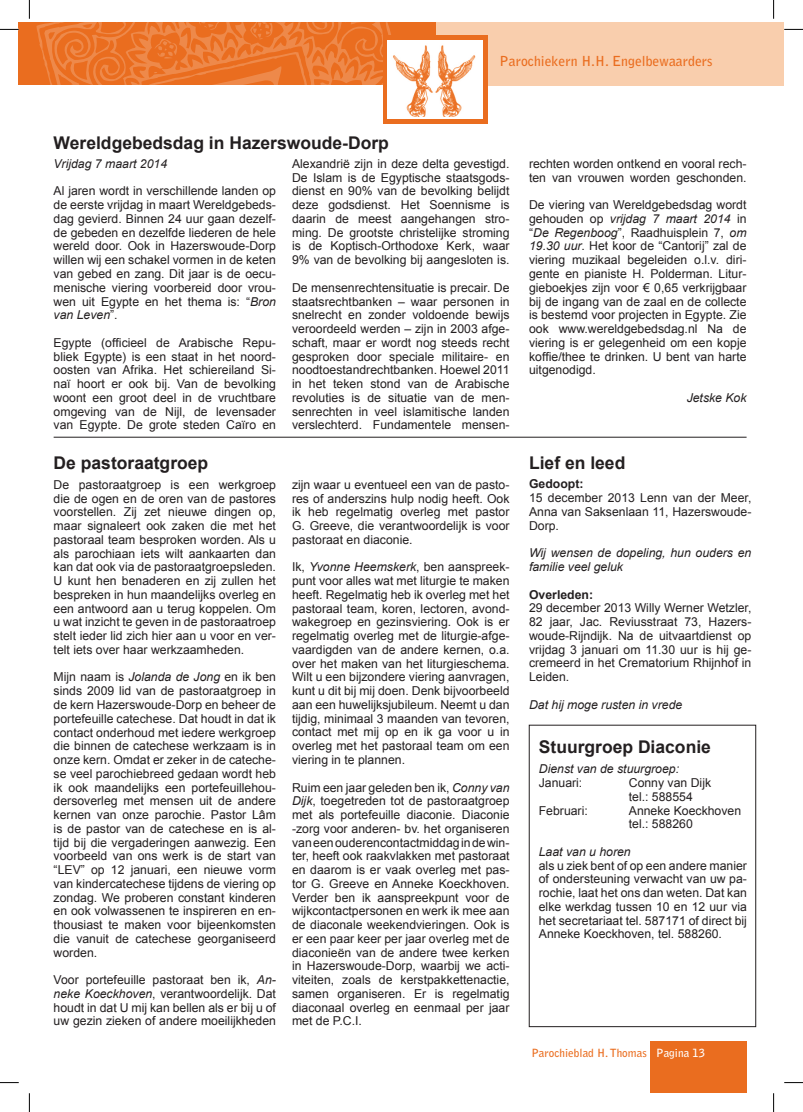
<style>
.page{position:relative;width:803px;height:1112px;background:#fff}
.page>*{position:absolute;margin:0;border:0;box-sizing:border-box;transform-origin:0 0}
.t1{font:700 17.5px "Arial";color:#231f20}
.t2{font:700 13.75px "Bell Gothic Std";color:#ea6d1f}
.t3{font:12.25px/13.8px "Arial";color:#231f20;text-align:justify}
.t4{font:italic 12.25px/13.8px "Arial";color:#231f20}
.t5{font:700 12.25px "Arial";color:#231f20}
.t6{font:700 11.25px "Bell Gothic Std";color:#ea6d1f}
.s1{font-style:italic}
.s2{color:#fff}
</style>
<div class="page">
<div style="left:436px;top:22px;width:348px;height:63px;background:#f9cead"></div>
<div style="left:19px;top:22px;width:417px;height:63px;background:#ea6d1f"></div>
<svg style="left:36px;top:22px;width:355px;height:63px"></svg>
<div style="left:383px;top:35px;width:105px;height:88px;background:#ea6d1f"></div>
<div style="left:387px;top:40px;width:96px;height:78px;background:#fff"></div>
<img style="left:393px;top:45px;width:83px;height:71px">
<div style="left:651px;top:1041px;width:96px;height:51px;background:#ea6d1f"></div>
<hr style="left:54px;top:437px;width:692px;height:1px;background:#231f20">
<div style="left:529px;top:724px;width:227px;height:302px;border:1px solid #231f20"></div>
<svg style="left:0;top:29px;width:19px;height:1px"></svg>
<svg style="left:784px;top:29px;width:19px;height:1px"></svg>
<svg style="left:0;top:1082px;width:19px;height:1px"></svg>
<svg style="left:784px;top:1082px;width:19px;height:1px"></svg>
<svg style="left:29px;top:0;width:1px;height:19px"></svg>
<svg style="left:29px;top:1093px;width:1px;height:18px"></svg>
<svg style="left:773px;top:0;width:1px;height:19px"></svg>
<svg style="left:773px;top:1093px;width:1px;height:18px"></svg>
<h1 class="t1" style="left:54px;top:130px;width:337px">Wereldgebedsdag in Hazerswoude-Dorp</h1>
<p class="t2" style="left:500px;top:53px;width:214px">Parochiekern H.H. Engelbewaarders</p>
<p class="t4" style="left:54px;top:157px;width:115px">Vrijdag 7 maart 2014</p>
<p class="t3" style="left:54px;top:184px;width:224px">Al jaren wordt in verschillende landen op de eerste vrijdag in maart Wereldgebeds&shy;dag gevierd. Binnen 24 uur gaan dezelf&shy;de gebeden en dezelfde liederen de hele wereld door. Ook in Hazerswoude-Dorp willen wij een schakel vormen in de keten van gebed en zang. Dit jaar is de oecu&shy;menische viering voorbereid door vrou&shy;wen uit Egypte en het thema is: “<span class="s1">Bron van Leven</span>”.</p>
<p class="t3" style="left:54px;top:335px;width:224px">Egypte (officieel de Arabische Repu&shy;bliek Egypte) is een staat in het noord&shy;oosten van Afrika. Het schiereiland Si&shy;naï hoort er ook bij. Van de bevolking woont een groot deel in de vruchtbare omgeving van de Nijl, de levensader van Egypte. De grote steden Caïro en</p>
<p class="t3" style="left:292px;top:157px;width:219px">Alexandrië zijn in deze delta gevestigd.<br>De Islam is de Egyptische staatsgods&shy;dienst en 90% van de bevolking belijdt deze godsdienst. Het Soennisme is daarin de meest aangehangen stro&shy;ming. De grootste christelijke stroming is de Koptisch-Orthodoxe Kerk, waar 9% van de bevolking bij aangesloten is.</p>
<p class="t3" style="left:292px;top:280px;width:219px">De mensenrechtensituatie is precair. De staatsrechtbanken – waar personen in snelrecht en zonder voldoende bewijs veroordeeld werden – zijn in 2003 afge&shy;schaft, maar er wordt nog steeds recht gesproken door speciale militaire- en noodtoestandrechtbanken. Hoewel 2011 in het teken stond van de Arabische revoluties is de situatie van de men&shy;senrechten in veel islamitische landen verslechterd. Fundamentele mensen-</p>
<p class="t3" style="left:529px;top:157px;width:219px">rechten worden ontkend en vooral rech&shy;ten van vrouwen worden geschonden.</p>
<p class="t3" style="left:529px;top:198px;width:219px">De viering van Wereldgebedsdag wordt gehouden op <span class="s1">vrijdag 7 maart 2014</span> in “<span class="s1">De Regenboog</span>”, Raadhuisplein 7, <span class="s1">om 19.30 uur</span>. Het koor de “Cantorij” zal de viering muzikaal begeleiden o.l.v. diri&shy;gente en pianiste H. Polderman. Litur&shy;gieboekjes zijn voor € 0,65 verkrijgbaar bij de ingang van de zaal en de collecte is bestemd voor projecten in Egypte. Zie ook www.wereldgebedsdag.nl Na de viering is er gelegenheid om een kopje koffie/thee te drinken. U bent van harte uitgenodigd.</p>
<p class="t4" style="left:687px;top:390px;width:61px">Jetske Kok</p>
<h1 class="t1" style="left:54px;top:451px;width:156px">De pastoraatgroep</h1>
<h1 class="t1" style="left:529px;top:451px;width:98px">Lief en leed</h1>
<p class="t3" style="left:54px;top:477px;width:224px">De pastoraatgroep is een werkgroep die de ogen en de oren van de pastores voorstellen. Zij zet nieuwe dingen op, maar signaleert ook zaken die met het pastoraal team besproken worden. Als u als parochiaan iets wilt aankaarten dan kan dat ook via de pastoraatgroepsleden.<br>U kunt hen benaderen en zij zullen het bespreken in hun maandelijks overleg en een antwoord aan u terug koppelen. Om u wat inzicht te geven in de pastoraatroep stelt ieder lid zich hier aan u voor en ver&shy;telt iets over haar werkzaamheden.</p>
<p class="t3" style="left:54px;top:670px;width:224px">Mijn naam is <span class="s1">Jolanda de Jong</span> en ik ben sinds 2009 lid van de pastoraatgroep in de kern Hazerswoude-Dorp en beheer de portefeuille catechese. Dat houdt in dat ik contact onderhoud met iedere werkgroep die binnen de catechese werkzaam is in onze kern. Omdat er zeker in de cateche&shy;se veel parochiebreed gedaan wordt heb ik ook maandelijks een portefeuillehou&shy;dersoverleg met mensen uit de andere kernen van onze parochie. Pastor Lâm is de pastor van de catechese en is al&shy;tijd bij die vergaderingen aanwezig. Een voorbeeld van ons werk is de start van “LEV” op 12 januari, een nieuwe vorm van kindercatechese tijdens de viering op zondag. We proberen constant kinderen en ook volwassenen te inspireren en en&shy;thousiast te maken voor bijeenkomsten die vanuit de catechese georganiseerd worden.</p>
<p class="t3" style="left:54px;top:972px;width:224px">Voor portefeuille pastoraat ben ik, <span class="s1">An&shy;neke Koeckhoven</span>, verantwoordelijk. Dat houdt in dat U mij kan bellen als er bij u of uw gezin zieken of andere moeilijkheden</p>
<p class="t3" style="left:292px;top:477px;width:219px">zijn waar u eventueel een van de pasto&shy;res of anderszins hulp nodig heeft. Ook ik heb regelmatig overleg met pastor G. Greeve, die verantwoordelijk is voor pastoraat en diaconie.</p>
<p class="t3" style="left:292px;top:560px;width:219px">Ik, <span class="s1">Yvonne Heemskerk</span>, ben aanspreek&shy;punt voor alles wat met liturgie te maken heeft. Regelmatig heb ik overleg met het pastoraal team, koren, lectoren, avond&shy;wakegroep en gezinsviering. Ook is er regelmatig overleg met de liturgie-afge&shy;vaardigden van de andere kernen, o.a. over het maken van het liturgieschema.<br>Wilt u een bijzondere viering aanvragen, kunt u dit bij mij doen. Denk bijvoorbeeld aan een huwelijksjubileum. Neemt u dan tijdig, minimaal 3 maanden van tevoren, contact met mij op en ik ga voor u in overleg met het pastoraal team om een viering in te plannen.</p>
<p class="t3" style="left:292px;top:780px;width:219px">Ruim een jaar geleden ben ik, <span class="s1">Conny van Dijk</span>, toegetreden tot de pastoraatgroep met als portefeuille diaconie. Diaconie -zorg voor anderen- bv. het organiseren van een ouderencontactmiddag in de win&shy;ter, heeft ook raakvlakken met pastoraat en daarom is er vaak overleg met pas&shy;tor G. Greeve en Anneke Koeckhoven.<br>Verder ben ik aanspreekpunt voor de wijkcontactpersonen en werk ik mee aan de diaconale weekendvieringen. Ook is er een paar keer per jaar overleg met de diaconieën van de andere twee kerken in Hazerswoude-Dorp, waarbij we acti&shy;viteiten, zoals de kerstpakkettenactie, samen organiseren. Er is regelmatig diaconaal overleg en eenmaal per jaar met de P.C.I.</p>
<p class="t5" style="left:529px;top:475px;width:56px">Gedoopt:</p>
<p class="t3" style="left:529px;top:491px;width:224px">15 december 2013 Lenn van der Meer, Anna van Saksenlaan 11, Hazerswoude-Dorp.</p>
<p class="t4" style="left:529px;top:546px;width:224px">Wij wensen de dopeling, hun ouders en familie veel geluk</p>
<p class="t5" style="left:529px;top:585px;width:65px">Overleden:</p>
<p class="t3" style="left:529px;top:601px;width:224px">29 december 2013 Willy Werner Wetzler, 82 jaar, Jac. Reviusstraat 73, Hazers&shy;woude-Rijndijk. Na de uitvaartdienst op vrijdag 3 januari om 11.30 uur is hij ge&shy;cremeerd in het Crematorium Rhijnhof in Leiden.</p>
<p class="t4" style="left:529px;top:697px;width:155px">Dat hij moge rusten in vrede</p>
<h1 class="t1" style="left:539px;top:733px;width:174px">Stuurgroep Diaconie</h1>
<p class="t4" style="left:539px;top:762px;width:142px">Dienst van de stuurgroep:</p>
<p class="t3" style="left:539px;top:775px;width:45px">Januari:</p>
<p class="t3" style="left:629px;top:775px;width:84px">Conny van Dijk tel.: 588554</p>
<p class="t3" style="left:539px;top:803px;width:51px">Februari:</p>
<p class="t3" style="left:629px;top:803px;width:114px">Anneke Koeckhoven tel.: 588260</p>
<p class="t4" style="left:539px;top:844px;width:93px">Laat van u horen</p>
<p class="t3" style="left:539px;top:858px;width:210px">als u ziek bent of op een andere manier of ondersteuning verwacht van uw pa&shy;rochie, laat het ons dan weten. Dat kan elke werkdag tussen 10 en 12 uur via het secretariaat tel. 587171 of direct bij Anneke Koeckhoven, tel. 588260.</p>
<p class="t6" style="left:531px;top:1045px;width:175px">Parochieblad H. Thomas <span class="s2">Pagina 13</span></p>
</div>
